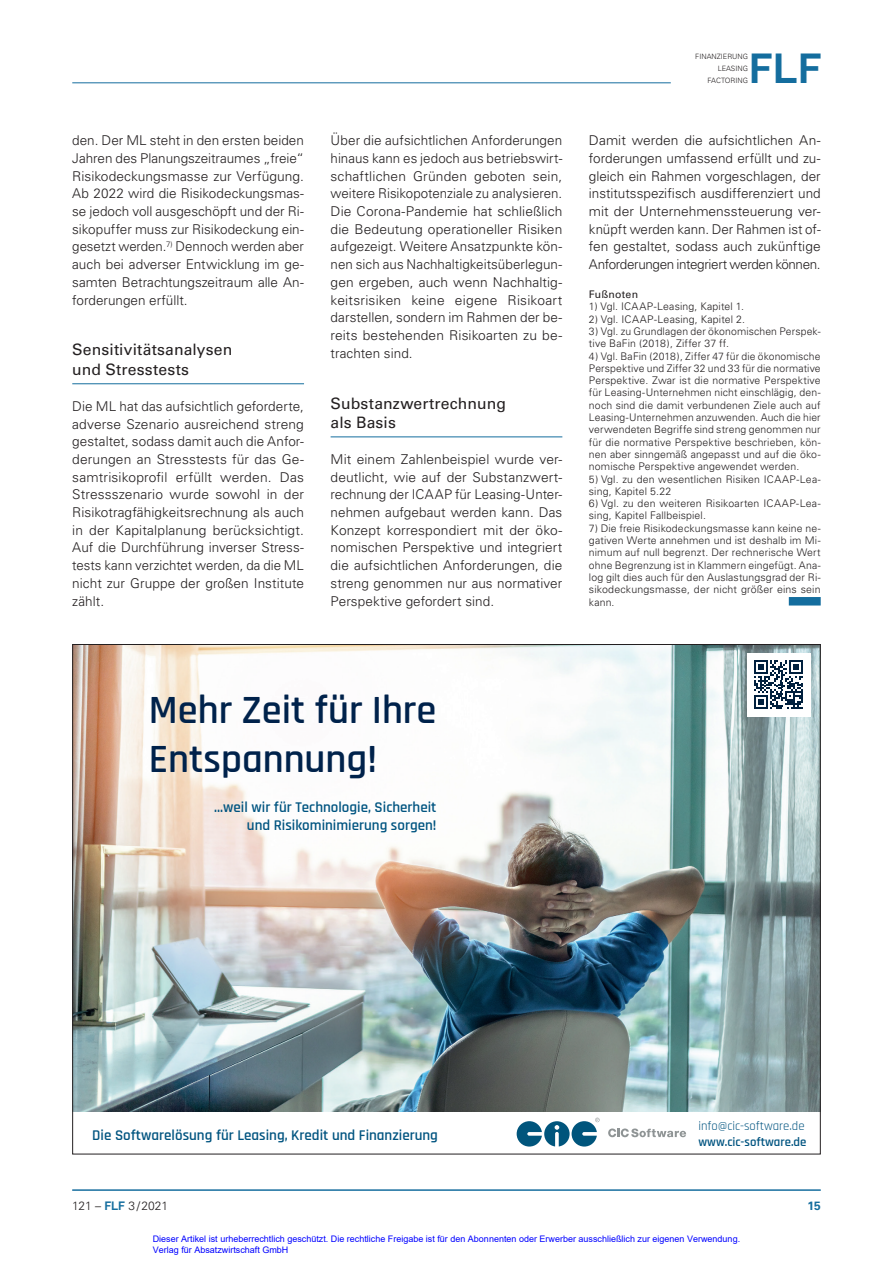
<style>
.page{position:relative;width:893px;height:1263px;background:#fff}
.page>*{position:absolute;margin:0;border:0;box-sizing:border-box;transform-origin:0 0}
.t1{font:700 41.55px "Raleway";color:#146d9e}
.t2{font:600 40.5px/48.6px "Rajdhani";color:#00224b}
.t3{font:15.75px/19.5px "Univers";letter-spacing:.005em;color:#231f20}
.t4{font:600 15px/18px "Rajdhani";color:#005480;text-align:right}
.t5{font:300 13.5px/17.7px "Univers";color:#231f20;text-align:justify}
.t6{font:12.75px "Rajdhani";color:#005480}
.t7{font:600 12.75px "Rajdhani";color:#005480}
.t8{font:300 12px "Univers";color:#231f20}
.t9{font:700 12px "Univers";color:#146d9e}
.t10{font:300 10.5px/12.3px "Univers";letter-spacing:.015em;color:#231f20}
.t11{font:10.5px "Univers";letter-spacing:.02em;color:#231f20}
.t12{font:9px/10.8px "Arial";color:#00f}
.t13{font:300 7.35px/12px "Univers";color:#231f20;text-align:right}
.s1{font-family:"Raleway";font-weight:700;color:#146d9e}
</style>
<div class="page">
<hr style="left:72px;top:82px;width:599px;height:1px;background:#146d9e">
<hr style="left:72px;top:1190px;width:749px;height:1px;background:#146d9e">
<hr style="left:72px;top:383px;width:232px;height:1px;background:#146d9e">
<img style="left:74px;top:646px;width:745px;height:466px">
<svg style="left:517px;top:1118px;width:83px;height:28px"></svg>
<svg style="left:608px;top:1128px;width:78px;height:9px"></svg>
<div style="left:747px;top:653px;width:63px;height:63px;background:#fff"></div>
<svg style="left:754px;top:660px;width:49px;height:49px"></svg>
<div style="left:789px;top:597px;width:32px;height:8px;background:#146d9e"></div>
<hr style="left:331px;top:436px;width:231px;height:1px;background:#146d9e">
<p class="t5" style="left:72px;top:132px;width:233px">den. Der ML steht in den ersten beiden Jahren des Planungszeitraumes „freie“ Risikodeckungsmasse zur Verfügung.<br>Ab 2022 wird die Risikodeckungsmas&shy;se jedoch voll ausgeschöpft und der Ri&shy;sikopuffer muss zur Risikodeckung ein&shy;gesetzt werden.<sup>7)</sup> Dennoch werden aber auch bei adverser Entwicklung im ge&shy;samten Betrachtungszeitraum alle An&shy;forderungen erfüllt.</p>
<p class="t3" style="left:72px;top:340px;width:162px">Sensitivitätsanalysen und Stresstests</p>
<p class="t5" style="left:72px;top:397px;width:233px">Die ML hat das aufsichtlich geforderte, adverse Szenario ausreichend streng gestaltet, sodass damit auch die Anfor&shy;derungen an Stresstests für das Ge&shy;samtrisikoprofil erfüllt werden. Das Stressszenario wurde sowohl in der Risikotragfähigkeitsrechnung als auch in der Kapitalplanung berücksichtigt.<br>Auf die Durchführung inverser Stress&shy;tests kann verzichtet werden, da die ML nicht zur Gruppe der großen Institute zählt.</p>
<p class="t5" style="left:331px;top:132px;width:233px">Über die aufsichtlichen Anforderungen hinaus kann es jedoch aus betriebswirt&shy;schaftlichen Gründen geboten sein, weitere Risikopotenziale zu analysieren.<br>Die Corona-Pandemie hat schließlich die Bedeutung operationeller Risiken aufgezeigt. Weitere Ansatzpunkte kön&shy;nen sich aus Nachhaltigkeitsüberlegun&shy;gen ergeben, auch wenn Nachhaltig&shy;keitsrisiken keine eigene Risikoart darstellen, sondern im Rahmen der be&shy;reits bestehenden Risikoarten zu be&shy;trachten sind.</p>
<p class="t3" style="left:331px;top:393px;width:177px">Substanzwertrechnung als Basis</p>
<p class="t5" style="left:331px;top:450px;width:233px">Mit einem Zahlenbeispiel wurde ver&shy;deutlicht, wie auf der Substanzwert&shy;rechnung der ICAAP für Leasing-Unter&shy;nehmen aufgebaut werden kann. Das Konzept korrespondiert mit der öko&shy;nomischen Perspektive und integriert die aufsichtlichen Anforderungen, die streng genommen nur aus normativer Perspektive gefordert sind.</p>
<h1 class="t1" style="left:749px;top:45px;width:74px">FLF</h1>
<p class="t13" style="left:695px;top:50px;width:54px">FINANZIERUNG<br>LEASING</p>
<p class="t13" style="left:707px;top:74px;width:42px">FACTORING</p>
<p class="t5" style="left:589px;top:132px;width:233px">Damit werden die aufsichtlichen An&shy;forderungen umfassend erfüllt und zu&shy;gleich ein Rahmen vorgeschlagen, der institutsspezifisch ausdifferenziert und mit der Unternehmenssteuerung ver&shy;knüpft werden kann. Der Rahmen ist of&shy;fen gestaltet, sodass auch zukünftige Anforderungen integriert werden können.</p>
<p class="t11" style="left:589px;top:288px;width:51px">Fußnoten</p>
<p class="t10" style="left:589px;top:300px;width:157px">1) Vgl. ICAAP-Leasing, Kapitel 1.</p>
<p class="t10" style="left:589px;top:313px;width:157px">2) Vgl. ICAAP-Leasing, Kapitel 2.</p>
<p class="t10" style="left:589px;top:325px;width:233px">3) Vgl. zu Grundlagen der ökonomischen Perspek&shy;tive BaFin (2018), Ziffer 37 ff.</p>
<p class="t10" style="left:589px;top:350px;width:233px;text-align:justify">4) Vgl. BaFin (2018), Ziffer 47 für die ökonomische Perspektive und Ziffer 32 und 33 für die normative Perspektive. Zwar ist die normative Perspektive für Leasing-Unternehmen nicht einschlägig, den&shy;noch sind die damit verbundenen Ziele auch auf Leasing-Unternehmen anzuwenden. Auch die hier verwendeten Begriffe sind streng genommen nur für die normative Perspektive beschrieben, kön&shy;nen aber sinngemäß angepasst und auf die öko&shy;nomische Perspektive angewendet werden.</p>
<p class="t10" style="left:589px;top:473px;width:233px">5) Vgl. zu den wesentlichen Risiken ICAAP-Lea&shy;sing, Kapitel 5.22</p>
<p class="t10" style="left:589px;top:497px;width:233px">6) Vgl. zu den weiteren Risikoarten ICAAP-Lea&shy;sing, Kapitel Fallbeispiel.</p>
<p class="t10" style="left:589px;top:522px;width:233px;text-align:justify">7) Die freie Risikodeckungsmasse kann keine ne&shy;gativen Werte annehmen und ist deshalb im Mi&shy;nimum auf null begrenzt. Der rechnerische Wert ohne Begrenzung ist in Klammern eingefügt. Ana&shy;log gilt dies auch für den Auslastungsgrad der Ri&shy;sikodeckungsmasse, der nicht größer eins sein kann.</p>
<h2 class="t2" style="left:149px;top:687px;width:289px">Mehr Zeit für Ihre<br>Entspannung!</h2>
<p class="t4" style="left:214px;top:798px;width:224px">…weil wir für Technologie, Sicherheit und Risikominimierung sorgen!</p>
<p class="t4" style="left:92px;top:1127px;width:347px">Die Softwarelösung für Leasing, Kredit und Finanzierung</p>
<p class="t6" style="left:698px;top:1119px;width:108px">info@cic-software.de</p>
<p class="t7" style="left:698px;top:1134px;width:109px">www.cic-software.de</p>
<p class="t8" style="left:72px;top:1198px;width:97px">121 – <span class="s1">FLF</span> 3/2021</p>
<p class="t9" style="left:807px;top:1198px;width:15px">15</p>
<p class="t12" style="left:153px;top:1233px;width:589px">Dieser Artikel ist urheberrechtlich geschützt. Die rechtliche Freigabe ist für den Abonnenten oder Erwerber ausschließlich zur eigenen Verwendung.<br>Verlag für Absatzwirtschaft GmbH</p>
</div>
